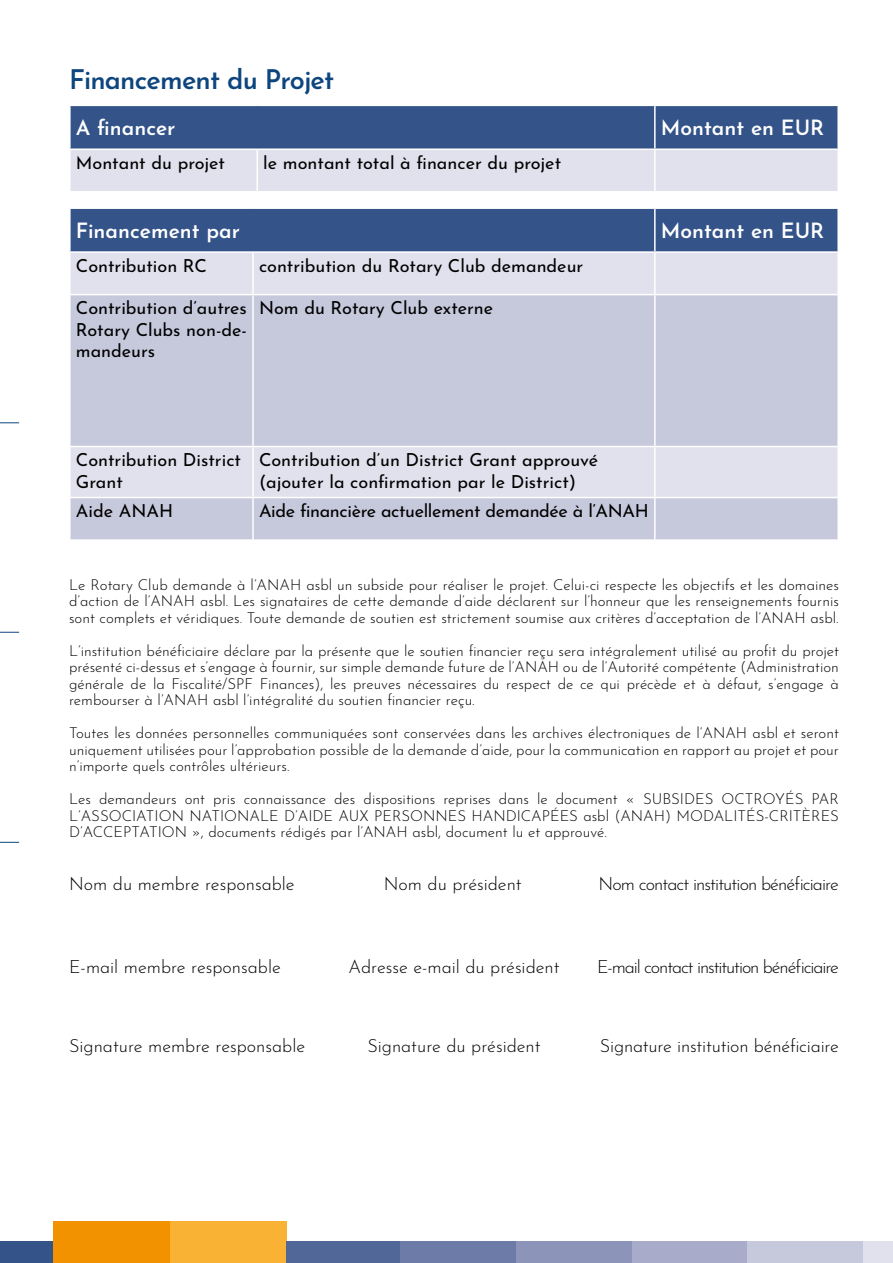
<style>
.page{position:relative;width:893px;height:1263px;background:#fff}
.page>*{position:absolute;margin:0;border:0;box-sizing:border-box;transform-origin:0 0}
.t1{font:600 27px "Josefin Sans";letter-spacing:-.03em;color:#0d457e}
.t2{font:600 21px "Josefin Sans";color:#fff}
.t3{font:18px/21.6px "Josefin Sans";color:#000}
.t4{font:300 18px "Josefin Sans";letter-spacing:-.01em;color:#000}
.t5{font:18px "Josefin Sans";letter-spacing:-.02em;color:#000}
.t6{font:300 18px "Josefin Sans";letter-spacing:-.06em;color:#000}
.t7{font:300 18px "Josefin Sans";letter-spacing:-.05em;color:#000}
.t8{font:300 15px/16.5px "Josefin Sans";color:#000;text-align:justify}
</style>
<div class="page">
<div style="left:0;top:1241px;width:54px;height:22px;background:#335389"></div>
<div style="left:54px;top:1221px;width:116px;height:42px;background:#f39200"></div>
<div style="left:170px;top:1221px;width:116px;height:42px;background:#f9b234"></div>
<div style="left:286px;top:1241px;width:115px;height:22px;background:#516798"></div>
<div style="left:401px;top:1241px;width:115px;height:22px;background:#6d7ba8"></div>
<div style="left:516px;top:1241px;width:116px;height:22px;background:#8c94b9"></div>
<div style="left:632px;top:1241px;width:115px;height:22px;background:#a8acca"></div>
<div style="left:747px;top:1241px;width:116px;height:22px;background:#c6c8dc"></div>
<div style="left:863px;top:1241px;width:30px;height:22px;background:#e1e1ed"></div>
<svg style="left:0;top:632px;width:19px;height:1px"></svg>
<svg style="left:0;top:422px;width:19px;height:1px"></svg>
<svg style="left:0;top:842px;width:19px;height:1px"></svg>
<svg style="left:71px;top:106px;width:766px;height:85px;background:#8999ba"></svg>
<hr style="left:654px;top:106px;width:2px;height:42px;background:#fff">
<hr style="left:69px;top:148px;width:188px;height:2px;background:#fff">
<hr style="left:257px;top:148px;width:398px;height:2px;background:#fff">
<hr style="left:655px;top:148px;width:184px;height:2px;background:#fff">
<hr style="left:256px;top:150px;width:2px;height:41px;background:#fff">
<hr style="left:654px;top:150px;width:2px;height:41px;background:#fff">
<div style="left:71px;top:209px;width:766px;height:42px;background:#335389"></div>
<div style="left:71px;top:253px;width:766px;height:41px;background:#e1e1ed"></div>
<svg style="left:71px;top:295px;width:766px;height:244px;background:#cbcddf"></svg>
<hr style="left:654px;top:209px;width:2px;height:42px;background:#fff">
<hr style="left:252px;top:253px;width:2px;height:41px;background:#fff">
<hr style="left:654px;top:253px;width:2px;height:41px;background:#fff">
<hr style="left:252px;top:295px;width:2px;height:151px;background:#fff">
<hr style="left:654px;top:295px;width:2px;height:151px;background:#fff">
<hr style="left:69px;top:446px;width:184px;height:1px;background:#fff">
<hr style="left:253px;top:446px;width:402px;height:1px;background:#fff">
<hr style="left:252px;top:447px;width:2px;height:50px;background:#fff">
<hr style="left:655px;top:446px;width:184px;height:1px;background:#fff">
<hr style="left:654px;top:447px;width:2px;height:50px;background:#fff">
<hr style="left:69px;top:497px;width:184px;height:1px;background:#fff">
<hr style="left:253px;top:497px;width:402px;height:1px;background:#fff">
<hr style="left:252px;top:498px;width:2px;height:41px;background:#fff">
<hr style="left:655px;top:497px;width:184px;height:1px;background:#fff">
<hr style="left:654px;top:498px;width:2px;height:41px;background:#fff">
<h1 class="t1" style="left:69px;top:56px;width:267px">Financement du Projet</h1>
<h2 class="t2" style="left:76px;top:110px;width:101px">A financer</h2>
<h2 class="t2" style="left:661px;top:110px;width:165px">Montant en EUR</h2>
<p class="t3" style="left:76px;top:149px;width:151px">Montant du projet</p>
<p class="t3" style="left:263px;top:149px;width:299px">le montant total à financer du projet</p>
<h2 class="t2" style="left:76px;top:213px;width:166px">Financement par</h2>
<h2 class="t2" style="left:661px;top:213px;width:165px">Montant en EUR</h2>
<p class="t3" style="left:76px;top:252px;width:133px">Contribution RC</p>
<p class="t3" style="left:259px;top:252px;width:326px">contribution du Rotary Club demandeur</p>
<p class="t3" style="left:76px;top:295px;width:173px;text-align:justify">Contribution d’autres Rotary Clubs non-de&shy;mandeurs</p>
<p class="t3" style="left:259px;top:295px;width:236px">Nom du Rotary Club externe</p>
<p class="t3" style="left:76px;top:447px;width:167px">Contribution District<br>Grant</p>
<p class="t3" style="left:259px;top:447px;width:341px">Contribution d’un District Grant approuvé (ajouter la confirmation par le District)</p>
<p class="t3" style="left:76px;top:498px;width:99px">Aide ANAH</p>
<p class="t5" style="left:259px;top:496px;width:391px">Aide financière actuellement demandée à l’ANAH</p>
<p class="t8" style="left:69px;top:575px;width:771px">Le Rotary Club demande à l’ANAH asbl un subside pour réaliser le projet. Celui-ci respecte les objectifs et les domaines d’action de l’ANAH asbl. Les signataires de cette demande d’aide déclarent sur l’honneur que les renseignements fournis sont complets et véridiques. Toute demande de soutien est strictement soumise aux critères d’acceptation de l’ANAH asbl.</p>
<p class="t8" style="left:69px;top:641px;width:771px">L’institution bénéficiaire déclare par la présente que le soutien financier reçu sera intégralement utilisé au profit du projet présenté ci-dessus et s’engage à fournir, sur simple demande future de l’ANAH ou de l’Autorité compétente (Administration générale de la Fiscalité/SPF Finances), les preuves nécessaires du respect de ce qui précède et à défaut, s’engage à rembourser à l’ANAH asbl l’intégralité du soutien financier reçu.</p>
<p class="t8" style="left:69px;top:723px;width:771px">Toutes les données personnelles communiquées sont conservées dans les archives électroniques de l’ANAH asbl et seront uniquement utilisées pour l’approbation possible de la demande d’aide, pour la communication en rapport au projet et pour n’importe quels contrôles ultérieurs.</p>
<p class="t8" style="left:69px;top:789px;width:771px">Les demandeurs ont pris connaissance des dispositions reprises dans le document « SUBSIDES OCTROYÉS PAR L’ASSOCIATION NATIONALE D’AIDE AUX PERSONNES HANDICAPÉES asbl (ANAH) MODALITÉS-CRITÈRES D’ACCEPTATION », documents rédigés par l’ANAH asbl, document lu et approuvé.</p>
<p class="t4" style="left:69px;top:870px;width:227px">Nom du membre responsable</p>
<p class="t4" style="left:384px;top:870px;width:140px">Nom du président</p>
<p class="t7" style="left:599px;top:870px;width:242px">Nom contact institution bénéficiaire</p>
<p class="t4" style="left:69px;top:953px;width:213px">E-mail membre responsable</p>
<p class="t4" style="left:69px;top:1032px;width:238px">Signature membre responsable</p>
<p class="t4" style="left:348px;top:953px;width:213px">Adresse e-mail du président</p>
<p class="t4" style="left:367px;top:1032px;width:175px">Signature du président</p>
<p class="t6" style="left:597px;top:953px;width:243px">E-mail contact institution bénéficiaire</p>
<p class="t4" style="left:600px;top:1032px;width:241px">Signature institution bénéficiaire</p>
</div>
